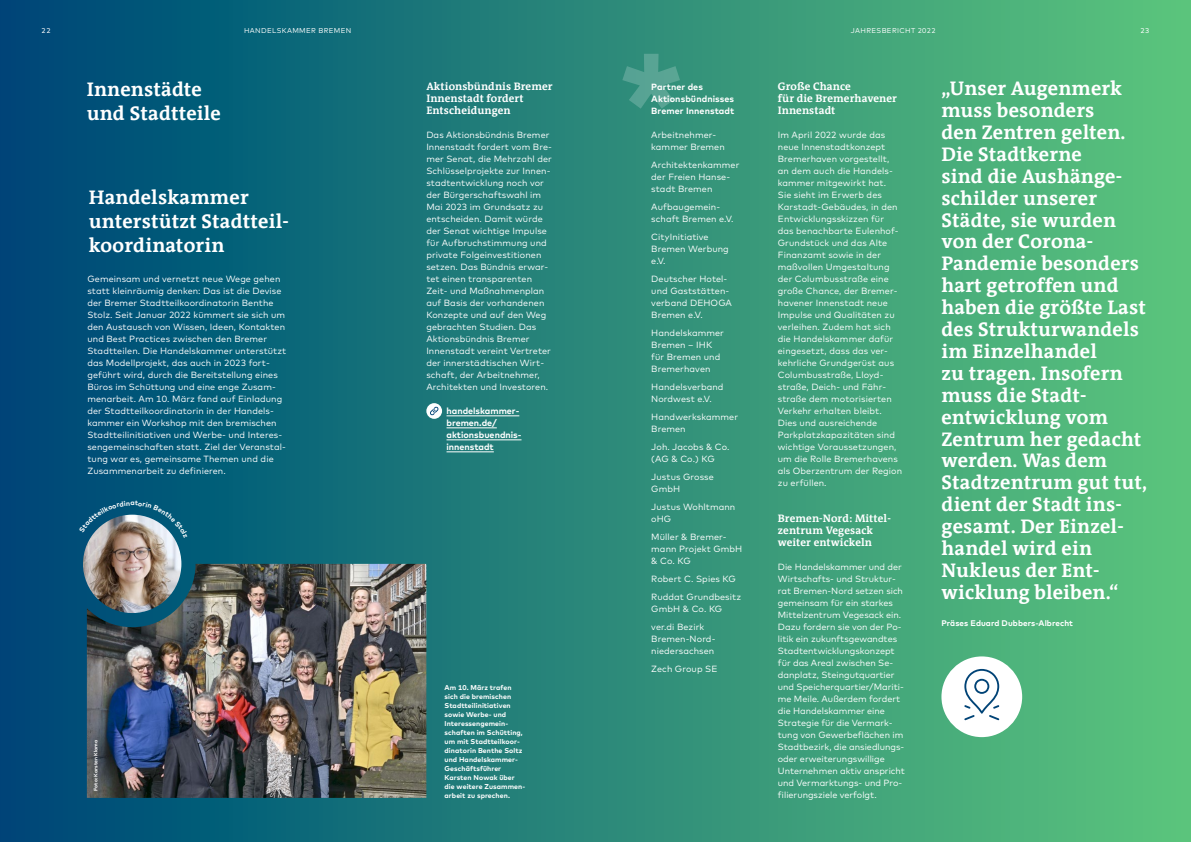
<style>
.page{position:relative;width:1191px;height:842px;background:#fff}
.page>*{position:absolute;margin:0;border:0;box-sizing:border-box;transform-origin:0 0}
.t1{font:700 20px/21.9px "The Antiqua B7";letter-spacing:.01em;color:#fff}
.t2{font:700 11px/12px "The Antiqua B7";letter-spacing:.01em;color:#fff}
.t3{font:9px/12px "Mark";letter-spacing:.01em;color:#fff}
.t4{font:700 9px/12px "Mark";color:#fff}
.t5{font:700 8.2px "Mark";letter-spacing:.01em;color:#fff}
.t6{font:700 7px/9px "Mark";letter-spacing:.01em;color:#fff}
.t7{font:7px "Mark";letter-spacing:.05em;color:#fff}
.t8{font:7px "Mark";color:#fff}
.t9{font:700 5px "Mark";letter-spacing:.005em;color:#fff}
</style>
<div class="page">
<div style="left:0;top:0;width:1191px;height:842px;background:linear-gradient(to right,#004778,#5dc77c)"></div>
<img style="left:87px;top:564px;width:339px;height:234px">
<img style="left:83px;top:515px;width:98px;height:98px;border-radius:49px">
<hr style="left:446px;top:415px;width:73px;height:1px;background:#fff">
<hr style="left:446px;top:427px;width:51px;height:1px;background:#fff">
<hr style="left:446px;top:439px;width:75px;height:1px;background:#fff">
<hr style="left:446px;top:451px;width:48px;height:1px;background:#fff">
<svg style="left:426px;top:403px;width:16px;height:16px"></svg>
<svg style="left:430px;top:406px;width:9px;height:9px"></svg>
<svg style="left:622px;top:54px;width:58px;height:55px;background:#449987"></svg>
<div style="left:941px;top:656px;width:81px;height:81px;background:#fff;border-radius:50%"></div>
<svg style="left:964px;top:669px;width:35px;height:51px"></svg>
<svg style="left:79px;top:501px;width:108px;height:37px;background:#3e7288"></svg>
<p class="t8" style="left:42px;top:26px;width:11px">22</p>
<p class="t7" style="left:244px;top:26px;width:109px">HANDELSKAMMER BREMEN</p>
<p class="t7" style="left:851px;top:26px;width:86px">JAHRESBERICHT 2022</p>
<p class="t8" style="left:1140px;top:26px;width:11px">23</p>
<h1 class="t1" style="left:87px;top:78px;width:136px;line-height:24px">Innenstädte und Stadtteile</h1>
<p class="t2" style="left:426px;top:80px;width:128px">Aktionsbündnis Bremer<br>Innenstadt fordert<br>Entscheidungen</p>
<p class="t3" style="left:426px;top:129px;width:127px">Das Aktionsbündnis Bremer<br>Innenstadt fordert vom Bre&shy;mer Senat, die Mehrzahl der<br>Schlüsselprojekte zur Innen&shy;stadtentwicklung noch vor der Bürgerschaftswahl im<br>Mai 2023 im Grundsatz zu entscheiden. Damit würde der Senat wichtige Impulse für Aufbruchstimmung und private Folgeinvestitionen setzen. Das Bündnis erwar&shy;tet einen transparenten<br>Zeit- und Maßnahmenplan auf Basis der vorhandenen<br>Konzepte und auf den Weg gebrachten Studien. Das<br>Aktionsbündnis Bremer<br>Innenstadt vereint Vertreter der innerstädtischen Wirt&shy;schaft, der Arbeitnehmer,<br>Architekten und Investoren.</p>
<p class="t4" style="left:446px;top:404px;width:76px">handelskammer&shy;bremen.de/ aktionsbuendnis&shy;innenstadt</p>
<h1 class="t1" style="left:89px;top:186px;width:202px;line-height:24px">Handelskammer unterstützt Stadtteil&shy;koordinatorin</h1>
<p class="t3" style="left:87px;top:273px;width:200px">Gemeinsam und vernetzt neue Wege gehen statt kleinräumig denken: Das ist die Devise der Bremer Stadtteilkoordinatorin Benthe Stolz. Seit Januar 2022 kümmert sie sich um den Austausch von Wissen, Ideen, Kontakten und Best Practices zwischen den Bremer Stadtteilen. Die Handelskammer unterstützt das Modellprojekt, das auch in 2023 fort&shy;geführt wird, durch die Bereitstellung eines Büros im Schüttung und eine enge Zusam&shy;menarbeit. Am 10. März fand auf Einladung der Stadtteilkoordinatorin in der Handels&shy;kammer ein Workshop mit den bremischen Stadtteilinitiativen und Werbe- und Interes&shy;sengemeinschaften statt. Ziel der Veranstal&shy;tung war es, gemeinsame Themen und die Zusammenarbeit zu definieren.</p>
<p class="t6" style="left:130px;top:498px;width:6px">a</p>
<p class="t9" style="left:92px;top:791px;width:52px;rotate:-90deg">Foto: Karsten Klama</p>
<p class="t6" style="left:444px;top:683px;width:82px">Am 10. März trafen sich die bremischen<br>Stadtteilinitiativen sowie Werbe- und<br>Interessengemein&shy;schaften im Schütting, um mit Stadtteilkoor&shy;dinatorin Benthe Soltz und Handelskammer-<br>Geschäftsführer<br>Karsten Nowak über die weitere Zusammen&shy;arbeit zu sprechen.</p>
<p class="t4" style="left:651px;top:80px;width:85px">Partner des<br>Aktionsbündnisses<br>Bremer Innenstadt</p>
<p class="t3" style="left:651px;top:129px;width:75px">Arbeitnehmer&shy;kammer Bremen</p>
<p class="t3" style="left:651px;top:159px;width:90px">Architektenkammer der Freien Hanse&shy;stadt Bremen</p>
<p class="t3" style="left:651px;top:200px;width:84px">Aufbaugemein&shy;schaft Bremen e.V.</p>
<p class="t3" style="left:651px;top:230px;width:79px">CityInitiative<br>Bremen Werbung e.V.</p>
<p class="t3" style="left:651px;top:272px;width:82px">Deutscher Hotel&shy;und Gaststätten&shy;verband DEHOGA<br>Bremen e.V.</p>
<p class="t3" style="left:651px;top:326px;width:74px">Handelskammer<br>Bremen – IHK für Bremen und<br>Bremerhaven</p>
<p class="t3" style="left:651px;top:380px;width:74px">Handelsverband<br>Nordwest e.V.</p>
<p class="t3" style="left:651px;top:410px;width:88px">Handwerkskammer<br>Bremen</p>
<p class="t3" style="left:651px;top:440px;width:80px">Joh. Jacobs &amp; Co. (AG &amp; Co.) KG</p>
<p class="t3" style="left:651px;top:470px;width:64px">Justus Grosse<br>GmbH</p>
<p class="t3" style="left:651px;top:500px;width:86px">Justus Wohltmann oHG</p>
<p class="t3" style="left:651px;top:530px;width:93px">Müller &amp; Bremer&shy;mann Projekt GmbH &amp; Co. KG</p>
<p class="t3" style="left:651px;top:569px;width:91px;line-height:18px">Robert C. Spies KG<br>Ruddat Grundbesitz</p>
<p class="t3" style="left:651px;top:599px;width:72px;line-height:18px">GmbH &amp; Co. KG ver.di Bezirk</p>
<p class="t3" style="left:651px;top:632px;width:66px">Bremen-Nord&shy;niedersachsen</p>
<p class="t3" style="left:651px;top:662px;width:68px">Zech Group SE</p>
<p class="t2" style="left:778px;top:80px;width:121px">Große Chance<br>für die Bremerhavener<br>Innenstadt</p>
<p class="t3" style="left:778px;top:129px;width:126px">Im April 2022 wurde das neue Innenstadtkonzept<br>Bremerhaven vorgestellt, an dem auch die Handels&shy;kammer mitgewirkt hat.<br>Sie sieht im Erwerb des<br>Karstadt-Gebäudes, in den<br>Entwicklungsskizzen für das benachbarte Eulenhof-<br>Grundstück und das Alte<br>Finanzamt sowie in der maßvollen Umgestaltung der Columbusstraße eine große Chance, der Bremer&shy;havener Innenstadt neue<br>Impulse und Qualitäten zu verleihen. Zudem hat sich die Handelskammer dafür eingesetzt, dass das ver&shy;kehrliche Grundgerüst aus<br>Columbusstraße, Lloyd&shy;straße, Deich- und Fähr&shy;straße dem motorisierten<br>Verkehr erhalten bleibt.<br>Dies und ausreichende<br>Parkplatzkapazitäten sind wichtige Voraussetzungen, um die Rolle Bremerhavens als Oberzentrum der Region zu erfüllen.</p>
<p class="t2" style="left:778px;top:512px;width:114px">Bremen-Nord: Mittel&shy;zentrum Vegesack weiter entwickeln</p>
<p class="t3" style="left:778px;top:561px;width:129px">Die Handelskammer und der<br>Wirtschafts- und Struktur&shy;rat Bremen-Nord setzen sich gemeinsam für ein starkes<br>Mittelzentrum Vegesack ein.<br>Dazu fordern sie von der Po&shy;litik ein zukunftsgewandtes<br>Stadtentwicklungskonzept für das Areal zwischen Se&shy;danplatz, Steingutquartier und Speicherquartier/Mariti&shy;me Meile. Außerdem fordert die Handelskammer eine<br>Strategie für die Vermark&shy;tung von Gewerbeflächen im<br>Stadtbezirk, die ansiedlungs&shy;oder erweiterungswillige<br>Unternehmen aktiv anspricht und Vermarktungs- und Pro&shy;filierungsziele verfolgt.</p>
<p class="t1" style="left:941px;top:78px;width:207px">„Unser Augenmerk muss besonders<br>den Zentren gelten.<br>Die Stadtkerne<br>sind die Aushänge&shy;schilder unserer<br>Städte, sie wurden von der Corona-<br>Pandemie besonders hart getroffen und haben die größte Last des Strukturwandels im Einzelhandel<br>zu tragen. Insofern muss die Stadt&shy;entwicklung vom<br>Zentrum her gedacht werden. Was dem<br>Stadtzentrum gut tut, dient der Stadt ins&shy;gesamt. Der Einzel&shy;handel wird ein<br>Nukleus der Ent&shy;wicklung bleiben.“</p>
<p class="t5" style="left:941px;top:618px;width:133px">Präses Eduard Dubbers-Albrecht</p>
</div>
